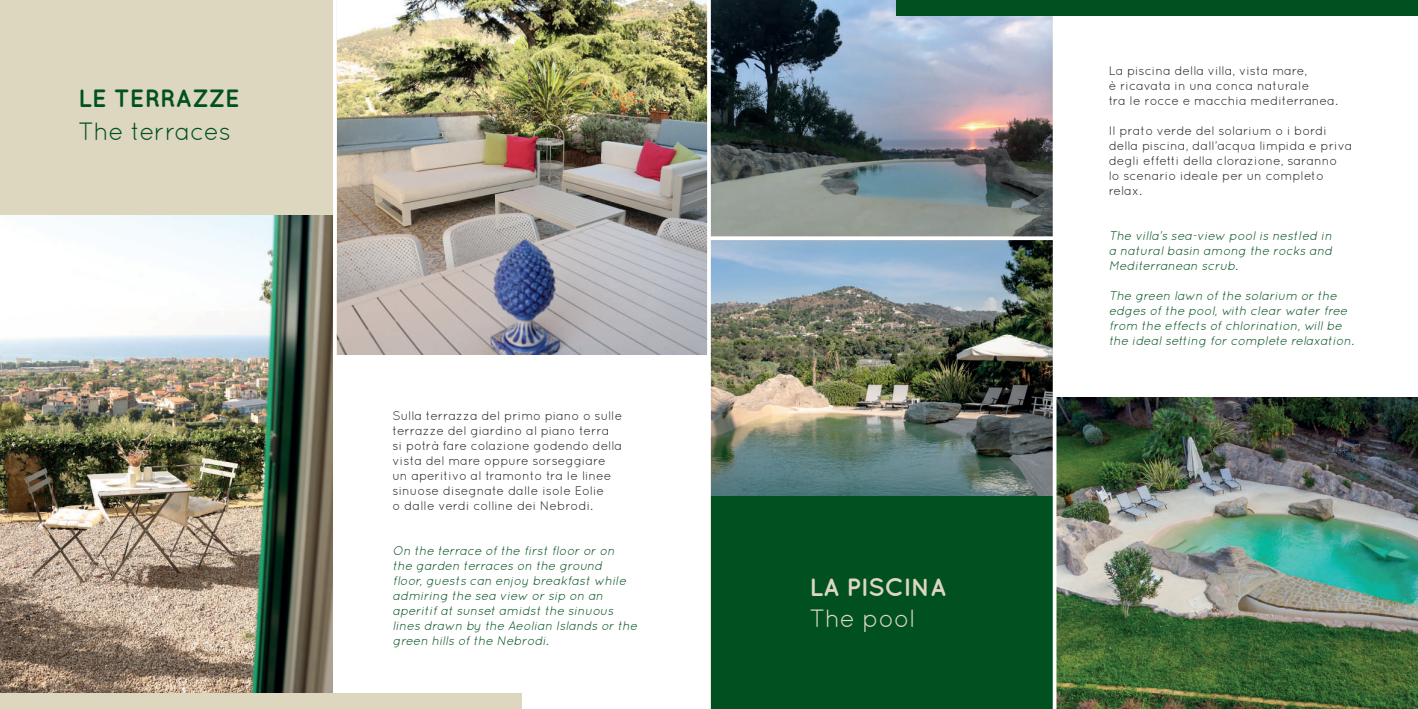
<style>
.page{position:relative;width:1418px;height:709px;background:#fff}
.page>*{position:absolute;margin:0;border:0;box-sizing:border-box;transform-origin:0 0}
.t1{font:25px "Quicksand";letter-spacing:-.025em;color:#00511f}
.t2{font:700 25px "Quicksand";letter-spacing:-.01em;color:#00511f}
.t3{font:700 25px "Quicksand";letter-spacing:-.01em;color:#ddd7bf}
.t4{font:25px "Quicksand";letter-spacing:-.01em;color:#ddd7bf}
.t5{font:12.5px/15px "Quicksand";color:#231f20}
.t6{font:italic 12.5px/15px "Quicksand";color:#00511f}
</style>
<div class="page">
<img style="left:337px;top:0;width:370px;height:354px">
<img style="left:711px;top:240px;width:341px;height:257px">
<img style="left:711px;top:0;width:341px;height:236px">
<div style="left:0;top:0;width:337px;height:277px;background:#ddd7bf"></div>
<div style="left:709px;top:497px;width:345px;height:212px;background:#00511f"></div>
<img style="left:1056px;top:397px;width:361px;height:312px">
<img style="left:0;top:216px;width:333px;height:477px">
<hr style="left:333px;top:0;width:4px;height:709px;background:#fff">
<svg style="left:707px;top:0;width:4px;height:709px"></svg>
<svg style="left:709px;top:236px;width:343px;height:4px"></svg>
<svg style="left:1052px;top:15px;width:4px;height:694px"></svg>
<div style="left:896px;top:0;width:521px;height:15px;background:#00511f"></div>
<div style="left:0;top:693px;width:521px;height:16px;background:#ddd7bf"></div>
<h1 class="t2" style="left:78px;top:83px;width:163px">LE TERRAZZE</h1>
<h1 class="t1" style="left:78px;top:117px;width:154px">The terraces</h1>
<p class="t5" style="left:392px;top:408px;width:231px">Sulla terrazza del primo piano o sulle terrazze del giardino al piano terra<br>si potrà fare colazione godendo della vista del mare oppure sorseggiare un aperitivo al tramonto tra le linee sinuose disegnate dalle isole Eolie<br>o dalle verdi colline dei Nebrodi.</p>
<p class="t6" style="left:392px;top:543px;width:249px">On the terrace of the first floor or on the garden terraces on the ground floor, guests can enj oy breakfast while admiring the sea view or sip on an aperitif at sunset amidst the sinuous lines drawn by the Aeolian Islands or the green hills of the Nebrodi.</p>
<h1 class="t3" style="left:809px;top:572px;width:138px">LA PISCINA</h1>
<h1 class="t4" style="left:809px;top:604px;width:107px">The pool</h1>
<p class="t5" style="left:1108px;top:63px;width:231px">La piscina della villa, vista mare,<br>è ricavata in una conca naturale<br>tra le rocce e macchia mediterranea.</p>
<p class="t5" style="left:1108px;top:123px;width:245px">Il prato verde del solarium o i bordi della piscina, dall’acqua limpida e priva degli effetti della clorazione, saranno<br>lo scenario ideale per un completo relax.</p>
<p class="t6" style="left:1108px;top:228px;width:227px;text-align:justify">The villa’s sea-view pool is nestled in a natural basin among the rocks and Mediterranean scrub.</p>
<p class="t6" style="left:1108px;top:288px;width:249px">The green lawn of the solarium or the edges of the pool, with clear water free from the effects of chlorination, will be the ideal setting for complete relaxation.</p>
</div>
